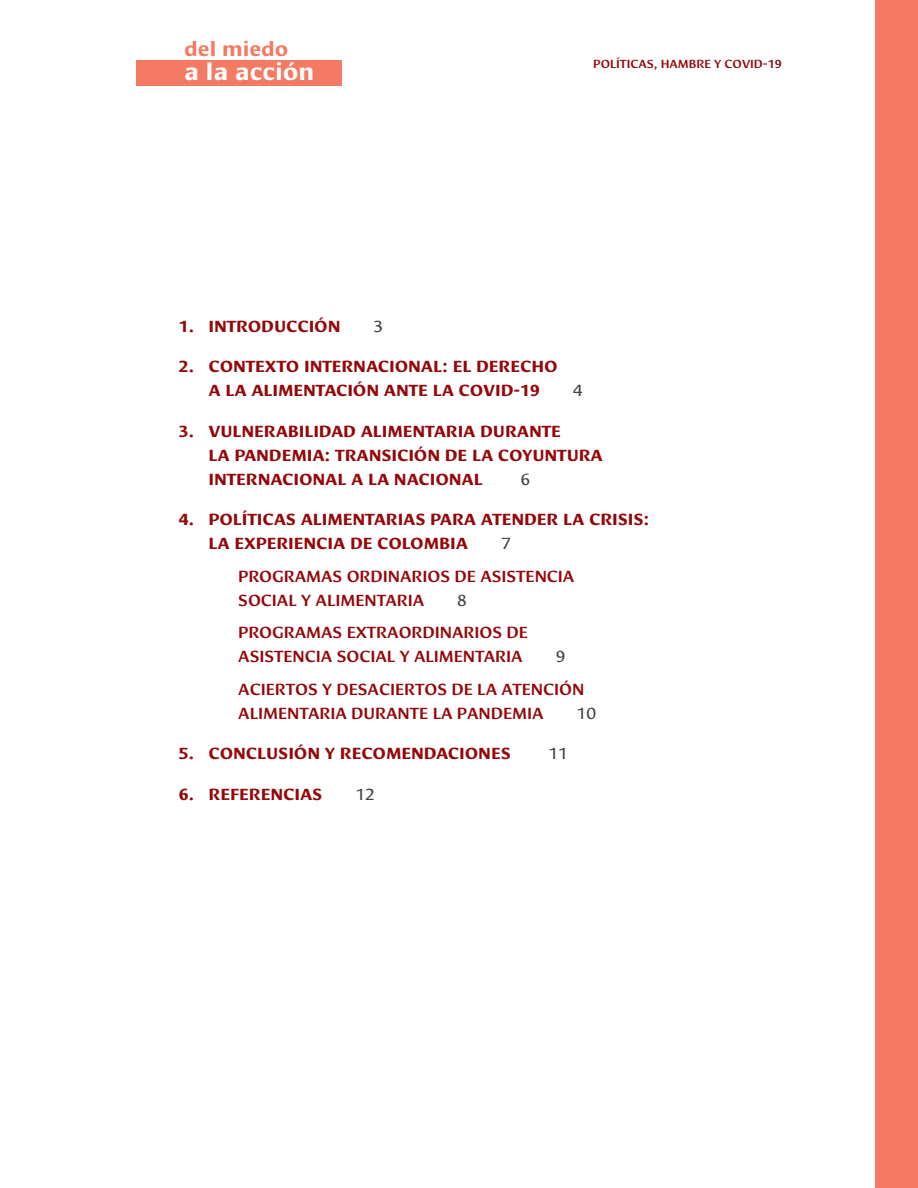
<style>
.page{position:relative;width:918px;height:1188px;background:#fff}
.page>*{position:absolute;margin:0;border:0;box-sizing:border-box;transform-origin:0 0}
.t1{font:700 23.7px "Cora";color:#fff}
.t2{font:700 20.4px "Cora";color:#f47a63}
.t3{font:700 16.5px/24px "Cora";color:#94070a}
.t4{font:500 16.5px/24px "Cora";color:#94070a}
.t5{font:16.5px "Cora";color:#414042}
.t6{font:500 12px "Cora";color:#94070a}
</style>
<div class="page">
<div style="left:876px;top:0;width:42px;height:1188px;background:#f47a63"></div>
<div style="left:136px;top:60px;width:206px;height:25px;background:#f47a63"></div>
<p class="t2" style="left:184px;top:37px;width:106px">del miedo</p>
<h1 class="t1" style="left:184px;top:58px;width:132px">a la acción</h1>
<p class="t6" style="left:593px;top:57px;width:190px">POLÍTICAS, HAMBRE Y COVID-19</p>
<p class="t3" style="left:179px;top:314px;width:163px">1. INTRODUCCIÓN</p>
<p class="t5" style="left:374px;top:316px;width:11px">3</p>
<p class="t3" style="left:209px;top:355px;width:351px;text-indent:-30px">2. CONTEXTO INTERNACIONAL: EL DERECHO<br>A LA ALIMENTACIÓN ANTE LA COVID-19</p>
<p class="t5" style="left:573px;top:381px;width:11px">4</p>
<p class="t3" style="left:209px;top:419px;width:396px;text-indent:-30px">3. VULNERABILIDAD ALIMENTARIA DURANTE<br>LA PANDEMIA: TRANSICIÓN DE LA COYUNTURA<br>INTERNACIONAL A LA NACIONAL</p>
<p class="t5" style="left:520px;top:469px;width:11px">6</p>
<p class="t3" style="left:209px;top:508px;width:442px;text-indent:-30px">4. POLÍTICAS ALIMENTARIAS PARA ATENDER LA CRISIS:<br>LA EXPERIENCIA DE COLOMBIA</p>
<p class="t5" style="left:501px;top:534px;width:11px">7</p>
<p class="t4" style="left:238px;top:564px;width:338px">PROGRAMAS ORDINARIOS DE ASISTENCIA<br>SOCIAL Y ALIMENTARIA</p>
<p class="t5" style="left:457px;top:590px;width:11px">8</p>
<p class="t4" style="left:238px;top:621px;width:291px">PROGRAMAS EXTRAORDINARIOS DE<br>ASISTENCIA SOCIAL Y ALIMENTARIA</p>
<p class="t5" style="left:556px;top:647px;width:11px">9</p>
<p class="t4" style="left:238px;top:677px;width:348px">ACIERTOS Y DESACIERTOS DE LA ATENCIÓN<br>ALIMENTARIA DURANTE LA PANDEMIA</p>
<p class="t5" style="left:577px;top:703px;width:21px">10</p>
<p class="t3" style="left:179px;top:742px;width:334px">5. CONCLUSIÓN Y RECOMENDACIONES</p>
<p class="t5" style="left:549px;top:744px;width:21px">11</p>
<p class="t3" style="left:179px;top:782px;width:145px">6. REFERENCIAS</p>
<p class="t5" style="left:355px;top:784px;width:21px">12</p>
</div>
